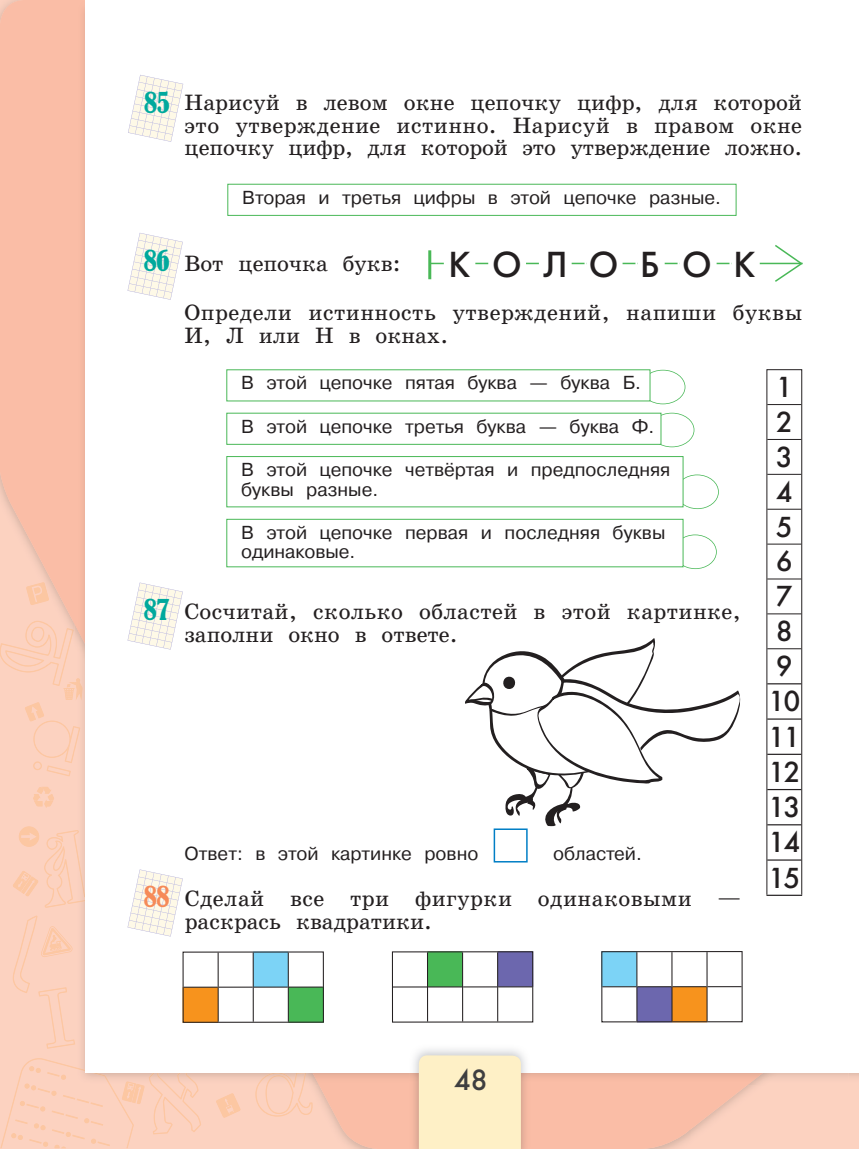
<style>
.page{position:relative;width:859px;height:1149px;background:#fff}
.page>*{position:absolute;margin:0;border:0;box-sizing:border-box;transform-origin:0 0}
.t1{font:36px "Futuris C";letter-spacing:.605em;color:#231f20}
.t2{font:28.8px/35px "Futuris C";letter-spacing:-.05em;color:#231f20}
.t3{font:condensed 27px "Bernard";color:#00a99d}
.t4{font:500 27px "Futura";color:#3e3e3f}
.t5{font:condensed 27px "Bernard";color:#f68a58}
.t6{font:22.5px/22.5px "School Book AC";letter-spacing:.02em;color:#231f20}
.t7{font:22.5px "School Book AC";color:#231f20}
.t8{font:18.75px/20.2px "Pragmatica Book AC";color:#231f20}
</style>
<div class="page">
<svg style="left:0;top:776px;width:859px;height:372px;background:#fac9b5"></svg>
<img style="left:73px;top:776px;width:1px;height:281px">
<svg style="left:0;top:1057px;width:201px;height:90px;background:#fcd0bc"></svg>
<svg style="left:0;top:0;width:74px;height:776px;background:#fac2ac"></svg>
<img style="left:764px;top:1071px;width:84px;height:13px">
<img style="left:848px;top:1071px;width:11px;height:13px">
<img style="left:537px;top:1071px;width:227px;height:13px">
<img style="left:74px;top:907px;width:237px;height:177px">
<img style="left:125px;top:1081px;width:17px;height:3px">
<img style="left:74px;top:1066px;width:37px;height:18px">
<img style="left:74px;top:645px;width:11px;height:181px">
<img style="left:74px;top:678px;width:9px;height:22px">
<svg style="left:13px;top:826px;width:72px;height:81px;background:#fbcfb9"></svg>
<img style="left:257px;top:1071px;width:49px;height:13px">
<img style="left:149px;top:1071px;width:48px;height:13px">
<svg style="left:13px;top:915px;width:62px;height:133px;background:#fcd0bc"></svg>
<img style="left:74px;top:726px;width:6px;height:25px">
<img style="left:311px;top:1071px;width:98px;height:13px">
<div style="left:85px;top:0;width:774px;height:1071px;background:#fff"></div>
<hr style="left:534px;top:1084px;width:3px;height:64px;background:#fabda6">
<svg style="left:534px;top:1071px;width:3px;height:13px"></svg>
<img style="left:409px;top:1049px;width:125px;height:99px">
<div style="left:419px;top:1054px;width:102px;height:94px;background:#fef0c6"></div>
<svg style="left:128px;top:75px;width:55px;height:66px"></svg>
<svg style="left:128px;top:233px;width:54px;height:66px"></svg>
<svg style="left:128px;top:583px;width:54px;height:66px"></svg>
<svg style="left:128px;top:869px;width:54px;height:66px"></svg>
<svg style="left:465px;top:638px;width:276px;height:189px"></svg>
<hr style="left:430px;top:262px;width:373px;height:2px;background:#49b857">
<svg style="left:773px;top:245px;width:30px;height:37px"></svg>
<div style="left:732px;top:246px;width:25px;height:50px;background:#fff"></div>
<div style="left:680px;top:246px;width:34px;height:50px;background:#fff"></div>
<div style="left:638px;top:246px;width:24px;height:50px;background:#fff"></div>
<div style="left:587px;top:246px;width:33px;height:50px;background:#fff"></div>
<div style="left:541px;top:246px;width:28px;height:50px;background:#fff"></div>
<div style="left:490px;top:246px;width:34px;height:50px;background:#fff"></div>
<div style="left:446px;top:246px;width:27px;height:50px;background:#fff"></div>
<hr style="left:428px;top:250px;width:3px;height:29px;background:#49b857">
<div style="left:640px;top:369px;width:45px;height:35px;border:2px solid #49b857;border-radius:50%"></div>
<div style="left:649px;top:412px;width:45px;height:35px;border:2px solid #49b857;border-radius:50%"></div>
<div style="left:227px;top:370px;width:423px;height:30px;background:#fff"></div>
<div style="left:226px;top:369px;width:424px;height:32px;border:1px solid #49b857"></div>
<div style="left:227px;top:413px;width:434px;height:31px;background:#fff"></div>
<div style="left:226px;top:412px;width:435px;height:32px;border:1px solid #49b857"></div>
<svg style="left:183px;top:951px;width:141px;height:71px"></svg>
<hr style="left:218px;top:952px;width:1px;height:69px;background:#231f20">
<hr style="left:253px;top:952px;width:1px;height:69px;background:#231f20">
<hr style="left:288px;top:952px;width:1px;height:69px;background:#231f20">
<hr style="left:184px;top:986px;width:34px;height:1px;background:#231f20">
<hr style="left:219px;top:986px;width:34px;height:1px;background:#231f20">
<hr style="left:254px;top:986px;width:34px;height:1px;background:#231f20">
<hr style="left:289px;top:986px;width:34px;height:1px;background:#231f20">
<svg style="left:392px;top:951px;width:141px;height:71px"></svg>
<hr style="left:427px;top:952px;width:1px;height:69px;background:#231f20">
<hr style="left:462px;top:952px;width:1px;height:69px;background:#231f20">
<hr style="left:497px;top:952px;width:1px;height:69px;background:#231f20">
<hr style="left:393px;top:986px;width:34px;height:1px;background:#231f20">
<hr style="left:428px;top:986px;width:34px;height:1px;background:#231f20">
<hr style="left:463px;top:986px;width:34px;height:1px;background:#231f20">
<hr style="left:498px;top:986px;width:34px;height:1px;background:#231f20">
<svg style="left:601px;top:951px;width:142px;height:71px"></svg>
<hr style="left:636px;top:951px;width:1px;height:69px;background:#231f20">
<hr style="left:671px;top:951px;width:1px;height:69px;background:#231f20">
<hr style="left:706px;top:951px;width:2px;height:69px;background:#231f20">
<hr style="left:602px;top:985px;width:34px;height:2px;background:#231f20">
<hr style="left:637px;top:985px;width:34px;height:1px;background:#231f20">
<hr style="left:672px;top:985px;width:34px;height:1px;background:#231f20">
<hr style="left:707px;top:985px;width:35px;height:1px;background:#231f20">
<div style="left:227px;top:184px;width:509px;height:32px;border:1px solid #49b857"></div>
<div style="left:676px;top:474px;width:43px;height:35px;border:2px solid #49b857;border-radius:50%"></div>
<div style="left:227px;top:457px;width:456px;height:49px;background:#fff"></div>
<div style="left:226px;top:456px;width:457px;height:51px;border:1px solid #49b857"></div>
<div style="left:673px;top:534px;width:44px;height:35px;border:2px solid #49b857;border-radius:50%"></div>
<div style="left:227px;top:519px;width:456px;height:47px;background:#fff"></div>
<div style="left:226px;top:518px;width:457px;height:49px;border:1px solid #49b857"></div>
<div style="left:494px;top:828px;width:34px;height:34px;border:2px solid #007ec5"></div>
<div style="left:766px;top:369px;width:36px;height:525px;border:1px solid #231f20"></div>
<hr style="left:767px;top:404px;width:34px;height:1px;background:#231f20">
<hr style="left:767px;top:439px;width:34px;height:1px;background:#231f20">
<hr style="left:767px;top:474px;width:34px;height:1px;background:#231f20">
<hr style="left:767px;top:508px;width:34px;height:1px;background:#231f20">
<hr style="left:767px;top:543px;width:34px;height:1px;background:#231f20">
<hr style="left:767px;top:578px;width:34px;height:1px;background:#231f20">
<hr style="left:767px;top:613px;width:34px;height:1px;background:#231f20">
<hr style="left:767px;top:648px;width:34px;height:1px;background:#231f20">
<hr style="left:767px;top:683px;width:34px;height:1px;background:#231f20">
<hr style="left:767px;top:718px;width:34px;height:1px;background:#231f20">
<hr style="left:767px;top:753px;width:34px;height:1px;background:#231f20">
<hr style="left:767px;top:788px;width:34px;height:2px;background:#231f20">
<hr style="left:767px;top:824px;width:34px;height:1px;background:#231f20">
<hr style="left:767px;top:859px;width:34px;height:1px;background:#231f20">
<hr style="left:766px;top:894px;width:36px;height:1px;background:#231f20">
<p class="t3" style="left:144px;top:87px;width:27px">85</p>
<p class="t6" style="left:185px;top:93px;width:619px;text-align:justify">На ри суй в левом ок не це поч ку цифр, для ко то рой это утверж дение ис тин но. Нарисуй в правом окне цепочку цифр, для которой это утверждение ложно.</p>
<p class="t8" style="left:242px;top:189px;width:480px">Вторая и третья цифры в этой цепочке разные.</p>
<p class="t3" style="left:144px;top:245px;width:27px">86</p>
<p class="t7" style="left:185px;top:255px;width:217px">Вот цепочка букв:</p>
<h1 class="t1" style="left:449px;top:251px;width:308px">КОЛОБОК</h1>
<p class="t6" style="left:185px;top:303px;width:619px">Определи истинность утверждений, напиши буквы<br>И, Л или Н в окнах.</p>
<p class="t3" style="left:144px;top:595px;width:27px">87</p>
<p class="t8" style="left:241px;top:374px;width:401px">В этой цепочке пятая буква — буква Б.</p>
<p class="t8" style="left:241px;top:417px;width:415px">В этой цепочке третья буква — буква Ф.</p>
<p class="t8" style="left:241px;top:461px;width:431px">В этой цепочке четвёртая и предпоследняя буквы разные.</p>
<p class="t8" style="left:241px;top:524px;width:426px;line-height:18.8px">В этой цепочке первая и последняя буквы одинаковые.</p>
<p class="t6" style="left:184px;top:601px;width:558px">Со счи тай, сколь ко об ла с тей в этой кар тин ке, заполни окно в ответе.</p>
<p class="t5" style="left:144px;top:881px;width:27px">88</p>
<p class="t8" style="left:185px;top:844px;width:295px">Ответ: в этой картинке ровно</p>
<p class="t8" style="left:553px;top:844px;width:90px">областей.</p>
<p class="t6" style="left:185px;top:888px;width:558px">Сделай все три фигурки одинаковыми — раскрась квадратики.</p>
<p class="t2" style="left:768px;top:372px;width:34px">1<br>2<br>3<br>4<br>5<br>6<br>7<br>8<br>9<br>10<br>11<br>12<br>13<br>14<br>15</p>
<p class="t4" style="left:454px;top:1064px;width:35px">48</p>
</div>
